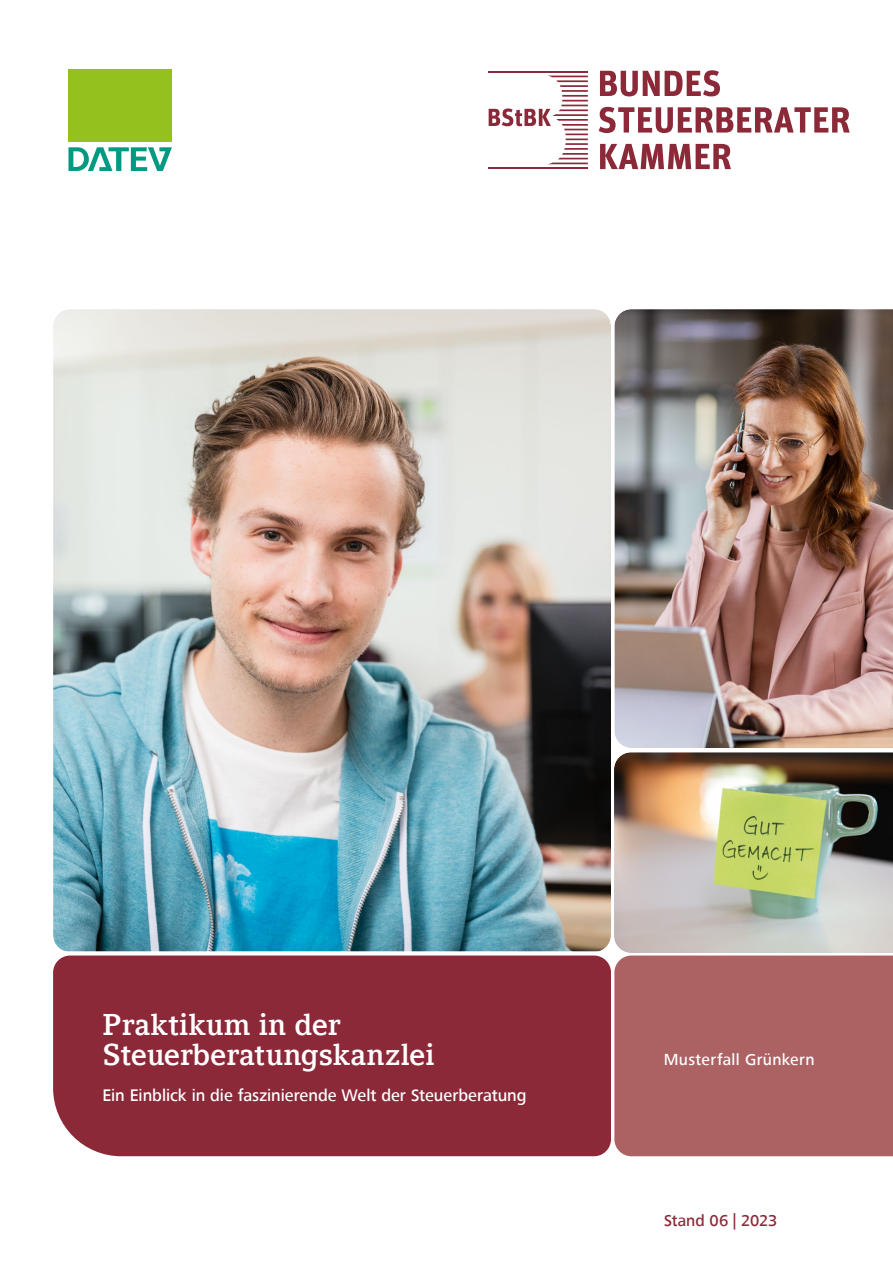
<style>
.page{position:relative;width:893px;height:1263px;background:#fff}
.page>*{position:absolute;margin:0;border:0;box-sizing:border-box;transform-origin:0 0}
.t1{font:700 30px/30px "Compatil DATEV";letter-spacing:-.005em;color:#fff}
.t2{font:500 17.25px "Frutiger Next Com";color:#fff}
.t3{font:500 16.5px "Frutiger Next Com";letter-spacing:.02em;color:#fff}
.t4{font:500 16.5px "Frutiger Next Com";letter-spacing:-.005em;color:#8b2939}
</style>
<div class="page">
<div style="left:614px;top:955px;width:279px;height:202px;background:#ac6163"></div>
<div style="left:53px;top:955px;width:558px;height:202px;background:#8b2939"></div>
<svg style="left:68px;top:147px;width:104px;height:24px"></svg>
<div style="left:68px;top:69px;width:104px;height:73px;background:#95c11f"></div>
<img style="left:54px;top:310px;width:556px;height:641px">
<img style="left:614px;top:309px;width:279px;height:439px">
<svg style="left:600px;top:70px;width:120px;height:26px"></svg>
<svg style="left:599px;top:107px;width:251px;height:26px"></svg>
<svg style="left:600px;top:144px;width:131px;height:25px"></svg>
<hr style="left:489px;top:71px;width:99px;height:1px;background:#8b2939">
<hr style="left:489px;top:167px;width:99px;height:2px;background:#8b2939">
<svg style="left:489px;top:76px;width:99px;height:88px"></svg>
<img style="left:614px;top:752px;width:279px;height:201px">
<p class="t1" style="left:102px;top:1009px;width:333px">Praktikum in der<br>Steuerberatungskanzlei</p>
<p class="t2" style="left:102px;top:1086px;width:426px">Ein Einblick in die faszinierende Welt der Steuerberatung</p>
<p class="t3" style="left:664px;top:1050px;width:152px">Musterfall Grünkern</p>
<p class="t4" style="left:664px;top:1211px;width:115px">Stand 06 | 2023</p>
</div>
